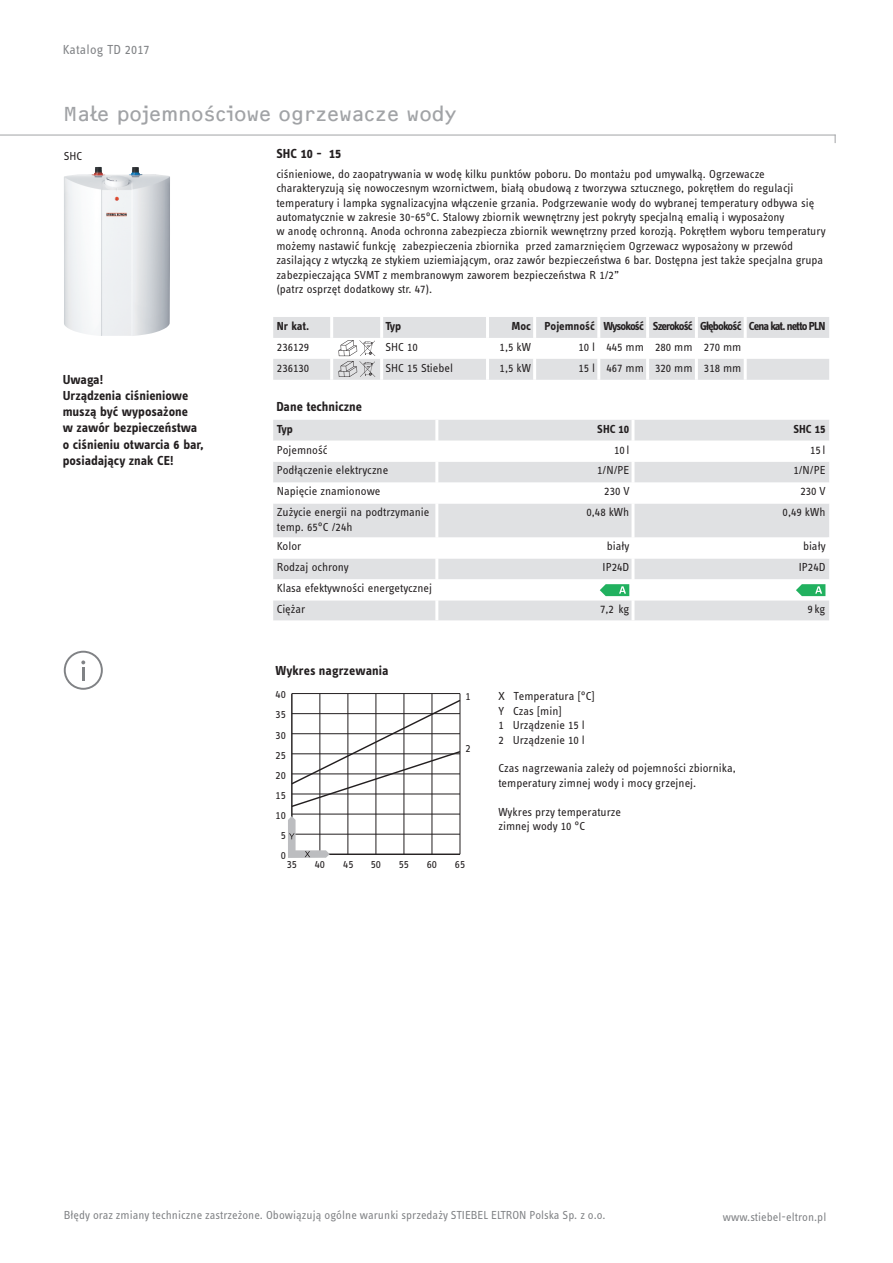
<style>
.page{position:relative;width:893px;height:1263px;background:#fff}
.page>*{position:absolute;margin:0;border:0;box-sizing:border-box;transform-origin:0 0}
.t1{font:21px "F2 FOCR Bczyk Com";color:#a1a3a6}
.t2{font:700 13.5px/16.2px "STE Info Text";color:#231f20}
.t3{font:13.5px "STE Info Text";letter-spacing:.015em;color:#808285}
.Kapitel_Text{font:12px/14.4px "STE Info Text";color:#231f20}
.t4{font:12px "STE Info Text";letter-spacing:.005em;color:#808285}
.Technische_Tab_Recht{font:12px "STE Info Text";color:#231f20}
.Technische_Tab_Recht-2{font:700 12px "STE Info Text";letter-spacing:-.07em;color:#231f20}
.Technische_Tab_Recht-3{font:700 12px "STE Info Text";color:#231f20}
.Table_Ueberschrift{font:700 12px "STE Info Text";color:#231f20}
.t5{font:11.55px "STE Info Text";color:#231f20}
</style>
<div class="page">
<img style="left:64px;top:167px;width:106px;height:169px">
<div style="left:273px;top:420px;width:556px;height:200px;background:#e0e1e3"></div>
<svg style="left:273px;top:441px;width:556px;height:117px"></svg>
<hr style="left:435px;top:420px;width:3px;height:21px;background:#fff">
<hr style="left:631px;top:420px;width:3px;height:21px;background:#fff">
<hr style="left:435px;top:441px;width:3px;height:21px;background:#fff">
<hr style="left:631px;top:441px;width:3px;height:21px;background:#fff">
<hr style="left:435px;top:462px;width:3px;height:21px;background:#fff">
<hr style="left:631px;top:462px;width:3px;height:21px;background:#fff">
<hr style="left:435px;top:483px;width:3px;height:20px;background:#fff">
<hr style="left:631px;top:483px;width:3px;height:20px;background:#fff">
<hr style="left:435px;top:503px;width:3px;height:34px;background:#fff">
<hr style="left:631px;top:503px;width:3px;height:34px;background:#fff">
<hr style="left:435px;top:558px;width:3px;height:21px;background:#fff">
<hr style="left:631px;top:558px;width:3px;height:21px;background:#fff">
<hr style="left:435px;top:600px;width:3px;height:20px;background:#fff">
<hr style="left:631px;top:600px;width:3px;height:20px;background:#fff">
<hr style="left:435px;top:537px;width:3px;height:21px;background:#fff">
<hr style="left:631px;top:537px;width:3px;height:21px;background:#fff">
<hr style="left:828px;top:537px;width:3px;height:21px;background:#fff">
<svg style="left:273px;top:579px;width:556px;height:21px"></svg>
<svg style="left:273px;top:317px;width:556px;height:63px"></svg>
<hr style="left:292px;top:853px;width:168px;height:2px;background:#231f20">
<hr style="left:320px;top:694px;width:1px;height:160px;background:#231f20">
<hr style="left:348px;top:694px;width:1px;height:160px;background:#231f20">
<hr style="left:376px;top:694px;width:1px;height:160px;background:#231f20">
<hr style="left:404px;top:694px;width:1px;height:160px;background:#231f20">
<hr style="left:432px;top:694px;width:1px;height:160px;background:#231f20">
<hr style="left:460px;top:694px;width:1px;height:160px;background:#231f20">
<hr style="left:291px;top:694px;width:2px;height:160px;background:#231f20">
<hr style="left:292px;top:834px;width:168px;height:1px;background:#231f20">
<hr style="left:292px;top:814px;width:168px;height:1px;background:#231f20">
<hr style="left:292px;top:693px;width:168px;height:1px;background:#231f20">
<svg style="left:291px;top:698px;width:170px;height:110px"></svg>
<svg style="left:288px;top:816px;width:42px;height:42px"></svg>
<hr style="left:0;top:135px;width:836px;height:1px;background:#a1a3a6">
<svg style="left:64px;top:651px;width:39px;height:39px"></svg>
<p class="t3" style="left:63px;top:42px;width:89px">Katalog TD 2017</p>
<p class="t1" style="left:63px;top:102px;width:395px">Małe pojemnościowe ogrzewacze wody</p>
<p class="Kapitel_Text" style="left:64px;top:149px;width:20px">SHC</p>
<p class="t2" style="left:276px;top:145px;width:66px">SHC 10 - 15</p>
<p class="t2" style="left:63px;top:371px;width:42px">Uwaga!</p>
<p class="t2" style="left:63px;top:387px;width:136px">Urządzenia ciśnieniowe muszą być wyposażone w zawór bezpieczeństwa</p>
<p class="t2" style="left:63px;top:436px;width:142px">o ciśnieniu otwarcia 6 bar, posiadający znak CE!</p>
<p class="Kapitel_Text" style="left:276px;top:167px;width:551px">ciśnieniowe, do zaopatrywania w wodę kilku punktów poboru. Do montażu pod umywalką. Ogrzewacze charakteryzują się nowoczesnym wzornictwem, białą obudową z tworzywa sztucznego, pokrętłem do regulacji temperatury i lampka sygnalizacyjna włączenie grzania. Podgrzewanie wody do wybranej temperatury odbywa się automatycznie w zakresie 30-65°C. Stalowy zbiornik wewnętrzny jest pokryty specjalną emalią i wyposażony<br>w anodę ochronną. Anoda ochronna zabezpiecza zbiornik wewnętrzny przed korozją. Pokrętłem wyboru temperatury możemy nastawić funkcję zabezpieczenia zbiornika przed zamarznięciem Ogrzewacz wyposażony w przewód zasilający z wtyczką ze stykiem uziemiającym, oraz zawór bezpieczeństwa 6 bar. Dostępna jest także specjalna grupa zabezpieczająca SVMT z membranowym zaworem bezpieczeństwa R 1/2”<br>(patrz osprzęt dodatkowy str. 47).</p>
<p class="Technische_Tab_Recht-2" style="left:277px;top:319px;width:34px">Nr kat.</p>
<p class="Table_Ueberschrift" style="left:385px;top:319px;width:17px">Typ</p>
<p class="Technische_Tab_Recht-2" style="left:511px;top:319px;width:21px">Moc</p>
<p class="Technische_Tab_Recht-3" style="left:545px;top:319px;width:52px">Pojemność</p>
<p class="Technische_Tab_Recht-2" style="left:603px;top:319px;width:42px">Wysokość</p>
<p class="Technische_Tab_Recht-2" style="left:653px;top:319px;width:41px">Szerokość</p>
<p class="Technische_Tab_Recht-2" style="left:700px;top:319px;width:43px">Głębokość</p>
<p class="Technische_Tab_Recht-2" style="left:749px;top:319px;width:78px">Cena kat. netto PLN</p>
<p class="Kapitel_Text" style="left:277px;top:339px;width:34px">236129</p>
<p class="Kapitel_Text" style="left:385px;top:339px;width:34px">SHC 10</p>
<p class="Technische_Tab_Recht" style="left:500px;top:340px;width:33px">1,5 kW</p>
<p class="Technische_Tab_Recht" style="left:578px;top:340px;width:18px">10 l</p>
<p class="Technische_Tab_Recht" style="left:606px;top:340px;width:39px">445 mm</p>
<p class="Technische_Tab_Recht" style="left:655px;top:340px;width:39px">280 mm</p>
<p class="Technische_Tab_Recht" style="left:704px;top:340px;width:39px">270 mm</p>
<p class="Kapitel_Text" style="left:277px;top:360px;width:34px">236130</p>
<p class="Kapitel_Text" style="left:385px;top:360px;width:69px">SHC 15 Stiebel</p>
<p class="Technische_Tab_Recht" style="left:500px;top:361px;width:33px">1,5 kW</p>
<p class="Technische_Tab_Recht" style="left:578px;top:361px;width:18px">15 l</p>
<p class="Technische_Tab_Recht" style="left:606px;top:361px;width:39px">467 mm</p>
<p class="Technische_Tab_Recht" style="left:655px;top:361px;width:39px">320 mm</p>
<p class="Technische_Tab_Recht" style="left:704px;top:361px;width:39px">318 mm</p>
<p class="t2" style="left:276px;top:399px;width:87px">Dane techniczne</p>
<p class="Technische_Tab_Recht-2" style="left:277px;top:422px;width:17px">Typ</p>
<p class="Technische_Tab_Recht-2" style="left:597px;top:422px;width:34px">SHC 10</p>
<p class="Technische_Tab_Recht-2" style="left:793px;top:422px;width:34px">SHC 15</p>
<p class="Kapitel_Text" style="left:277px;top:442px;width:52px">Pojemność</p>
<p class="Technische_Tab_Recht" style="left:614px;top:443px;width:17px">10l</p>
<p class="Technische_Tab_Recht" style="left:810px;top:443px;width:17px">15l</p>
<p class="Kapitel_Text" style="left:277px;top:463px;width:113px">Podłączenie elektryczne</p>
<p class="Technische_Tab_Recht" style="left:597px;top:464px;width:34px">1/N/PE</p>
<p class="Technische_Tab_Recht" style="left:793px;top:464px;width:34px">1/N/PE</p>
<p class="Kapitel_Text" style="left:277px;top:484px;width:105px">Napięcie znamionowe</p>
<p class="Technische_Tab_Recht" style="left:604px;top:485px;width:27px">230 V</p>
<p class="Technische_Tab_Recht" style="left:800px;top:485px;width:27px">230 V</p>
<p class="Kapitel_Text" style="left:277px;top:505px;width:154px">Zużycie energii na podtrzymanie temp. 65°C /24h</p>
<p class="Technische_Tab_Recht" style="left:586px;top:506px;width:44px">0,48 kWh</p>
<p class="Technische_Tab_Recht" style="left:783px;top:506px;width:44px">0,49 kWh</p>
<p class="Kapitel_Text" style="left:277px;top:539px;width:26px">Kolor</p>
<p class="Technische_Tab_Recht" style="left:607px;top:540px;width:24px">biały</p>
<p class="Technische_Tab_Recht" style="left:803px;top:540px;width:24px">biały</p>
<p class="Kapitel_Text" style="left:277px;top:560px;width:73px">Rodzaj ochrony</p>
<p class="Technische_Tab_Recht" style="left:603px;top:560px;width:28px">IP24D</p>
<p class="Technische_Tab_Recht" style="left:799px;top:560px;width:28px">IP24D</p>
<p class="Kapitel_Text" style="left:277px;top:581px;width:157px">Klasa efektywności energetycznej</p>
<p class="Kapitel_Text" style="left:277px;top:602px;width:30px">Ciężar</p>
<p class="Technische_Tab_Recht" style="left:600px;top:602px;width:31px">7,2 kg</p>
<p class="Technische_Tab_Recht" style="left:808px;top:602px;width:19px">9kg</p>
<p class="t2" style="left:275px;top:662px;width:115px">Wykres nagrzewania</p>
<p class="t5" style="left:275px;top:687px;width:12px">40</p>
<p class="t5" style="left:466px;top:690px;width:7px">1</p>
<p class="t5" style="left:275px;top:708px;width:12px">35</p>
<p class="t5" style="left:275px;top:728px;width:12px">30</p>
<p class="t5" style="left:275px;top:748px;width:12px">25</p>
<p class="t5" style="left:275px;top:768px;width:12px">20</p>
<p class="t5" style="left:275px;top:788px;width:12px">15</p>
<p class="t5" style="left:275px;top:809px;width:12px">10</p>
<p class="t5" style="left:281px;top:829px;width:7px">5</p>
<p class="t5" style="left:466px;top:741px;width:7px">2</p>
<p class="t5" style="left:281px;top:849px;width:7px">0</p>
<p class="t5" style="left:287px;top:857px;width:12px">35</p>
<p class="t5" style="left:315px;top:857px;width:12px">40</p>
<p class="t5" style="left:343px;top:857px;width:12px">45</p>
<p class="t5" style="left:371px;top:857px;width:12px">50</p>
<p class="t5" style="left:399px;top:857px;width:12px">55</p>
<p class="t5" style="left:427px;top:857px;width:12px">60</p>
<p class="t5" style="left:455px;top:857px;width:12px">65</p>
<p class="Kapitel_Text" style="left:498px;top:689px;width:98px">X Temperatura [°C]<br>Y Czas [min]<br>1 Urządzenie 15 l<br>2 Urządzenie 10 l</p>
<p class="Kapitel_Text" style="left:498px;top:761px;width:239px">Czas nagrzewania zależy od pojemności zbiornika, temperatury zimnej wody i mocy grzejnej.</p>
<p class="Kapitel_Text" style="left:498px;top:804px;width:124px">Wykres przy temperaturze zimnej wody 10 °C</p>
<p class="t4" style="left:64px;top:1208px;width:543px">Błędy oraz zmiany techniczne zastrzeżone. Obowiązują ogólne warunki sprzedaży STIEBEL ELTRON Polska Sp. z o.o.</p>
<p class="t4" style="left:723px;top:1210px;width:105px">www.stiebel-eltron.pl</p>
</div>
